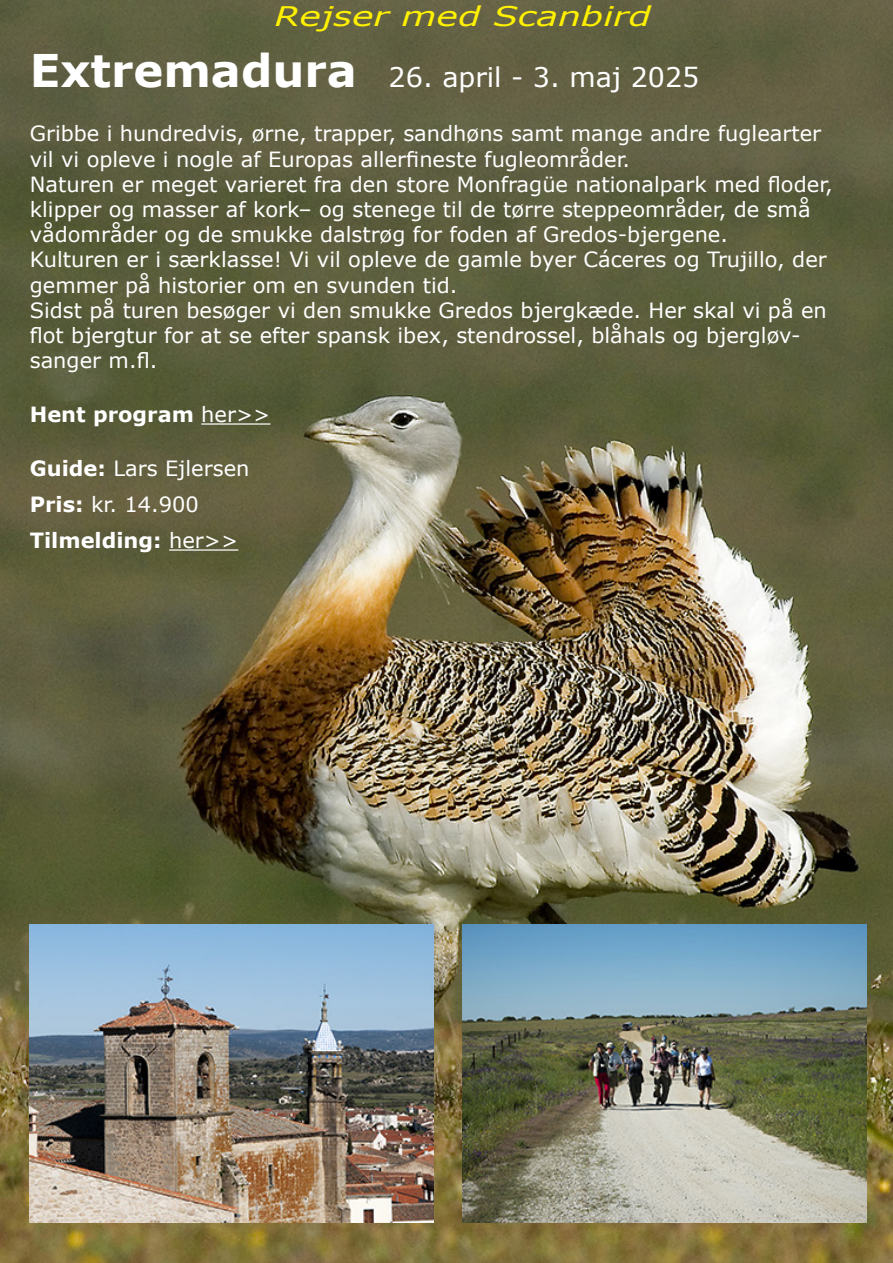
<style>
.page{position:relative;width:893px;height:1263px;background:#fff}
.page>*{position:absolute;margin:0;border:0;box-sizing:border-box;transform-origin:0 0}
.t1{font:27px "Verdana";color:#fff}
.t2{font:italic 27px "Verdana";color:#fff101;scale:1.33 1}
.t3{font:21px/25.2px "Verdana";color:#fff}
.t4{font:700 21px "Verdana";color:#fff}
.s1{font-weight:700;font-size:45px}
.s2{font-weight:400}
.s3{font-weight:700}
</style>
<div class="page">
<img style="left:0;top:1px;width:893px;height:1261px">
<hr style="left:201px;top:423px;width:69px;height:2px;background:#fff">
<hr style="left:169px;top:549px;width:35px;height:2px;background:#fff">
<hr style="left:204px;top:549px;width:34px;height:2px;background:#fff">
<img style="left:30px;top:924px;width:404px;height:298px">
<img style="left:463px;top:924px;width:403px;height:298px">
<p class="t2" style="left:274px;top:-3px;width:285px">Rejser med Scanbird</p>
<p class="t1" style="left:30px;top:59px;width:671px"><span class="s1">Extremadura</span> 26. april - 3. maj 2025</p>
<p class="t3" style="left:30px;top:121px;width:793px">Gribbe i hundredvis, ørne, trapper, sandhøns samt mange andre fuglearter vil vi opleve i nogle af Europas allerfineste fugleområder.</p>
<p class="t3" style="left:30px;top:171px;width:805px">Naturen er meget varieret fra den store Monfragüe nationalpark med floder, klipper og masser af kork– og stenege til de tørre steppeområder, de små vådområder og de smukke dalstrøg for foden af Gredos-bjergene.</p>
<p class="t3" style="left:30px;top:247px;width:798px">Kulturen er i særklasse! Vi vil opleve de gamle byer Cáceres og Trujillo, der gemmer på historier om en svunden tid.</p>
<p class="t3" style="left:30px;top:297px;width:799px">Sidst på turen besøger vi den smukke Gredos bjergkæde. Her skal vi på en flot bjergtur for at se efter spansk ibex, stendrossel, blåhals og bjergløv&shy;sanger m.fl.</p>
<p class="t4" style="left:30px;top:400px;width:242px">Hent program <span class="s2">her&gt;&gt;</span></p>
<p class="t3" style="left:30px;top:456px;width:221px"><span class="s3">Guide:</span> Lars Ejlersen</p>
<p class="t3" style="left:30px;top:492px;width:171px"><span class="s3">Pris:</span> kr. 14.900</p>
<p class="t4" style="left:30px;top:526px;width:210px">Tilmelding: <span class="s2">her&gt;&gt;</span></p>
</div>
